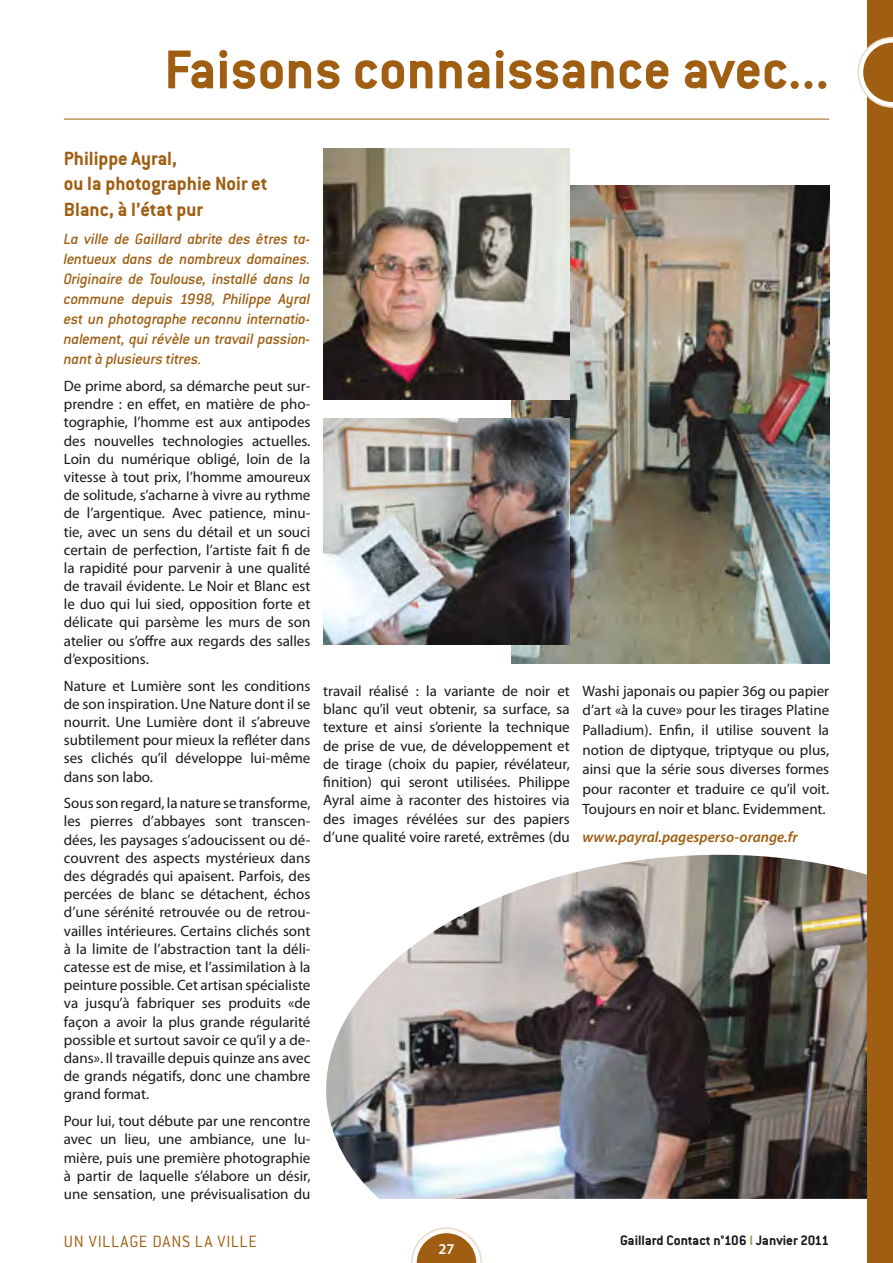
<style>
.page{position:relative;width:893px;height:1263px;background:#fff}
.page>*{position:absolute;margin:0;border:0;box-sizing:border-box;transform-origin:0 0}
.t1{font:700 60px "Conduit ITC";color:#9f5e11}
.t2{font:700 21px/25.3px "Conduit ITC";color:#9f5e11}
.t3{font:300 18px "Conduit ITC";letter-spacing:.035em;color:#9f5e11}
.t4{font:italic 500 16.5px/20px "Conduit ITC";letter-spacing:-.01em;color:#9f5e11;text-align:justify}
.t5{font:15px/18.1px "Myriad Pro";color:#1a171c;text-align:justify}
.t6{font:700 15px "Conduit ITC";color:#1a171c}
.t7{font:italic 600 15px "Myriad Pro";color:#9f5e11}
.t8{font:600 15px "Myriad Pro";color:#fff}
.s1{color:#ad9962}
</style>
<div class="page">
<svg style="left:411px;top:1227px;width:71px;height:36px"></svg>
<img style="left:326px;top:854px;width:541px;height:345px">
<div style="left:867px;top:0;width:26px;height:1263px;background:#9f5e11"></div>
<hr style="left:64px;top:119px;width:765px;height:1px;background:#9f5e11">
<svg style="left:857px;top:37px;width:36px;height:71px"></svg>
<img style="left:512px;top:186px;width:317px;height:477px">
<img style="left:323px;top:149px;width:247px;height:251px">
<img style="left:323px;top:418px;width:247px;height:226px">
<h1 class="t1" style="left:164px;top:44px;width:666px">Faisons connaissance avec...</h1>
<h2 class="t2" style="left:64px;top:148px;width:205px">Philippe Ayral,<br>ou la photographie Noir et<br>Blanc, à l’état pur</h2>
<p class="t4" style="left:64px;top:230px;width:248px">La ville de Gaillard abrite des êtres ta&shy;lentueux dans de nombreux domaines.<br>Originaire de Toulouse, installé dans la commune depuis 1998, Philippe Ayral est un photographe reconnu internatio&shy;nalement, qui révèle un travail passion&shy;nant à plusieurs titres.</p>
<p class="t5" style="left:64px;top:378px;width:248px">De prime abord, sa démarche peut sur&shy;prendre : en effet, en matière de pho&shy;tographie, l’homme est aux antipodes des nouvelles technologies actuelles.<br>Loin du numérique obligé, loin de la vitesse à tout prix, l’homme amoureux de solitude, s’acharne à vivre au rythme de l’argentique. Avec patience, minu&shy;tie, avec un sens du détail et un souci certain de perfection, l’artiste fait fi de la rapidité pour parvenir à une qualité de travail évidente. Le Noir et Blanc est le duo qui lui sied, opposition forte et délicate qui parsème les murs de son atelier ou s’offre aux regards des salles d’expositions.</p>
<p class="t5" style="left:64px;top:678px;width:248px">Nature et Lumière sont les conditions de son inspiration. Une Nature dont il se nourrit. Une Lumière dont il s’abreuve subtilement pour mieux la refléter dans ses clichés qu’il développe lui-même dans son labo.</p>
<p class="t5" style="left:64px;top:796px;width:248px">Sous son regard, la nature se transforme, les pierres d’abbayes sont transcen&shy;dées, les paysages s’adoucissent ou dé&shy;couvrent des aspects mystérieux dans des dégradés qui apaisent. Parfois, des percées de blanc se détachent, échos d’une sérénité retrouvée ou de retrou&shy;vailles intérieures. Certains clichés sont à la limite de l’abstraction tant la déli&shy;catesse est de mise, et l’assimilation à la peinture possible. Cet artisan spécialiste va jusqu’à fabriquer ses produits «de façon a avoir la plus grande régularité possible et surtout savoir ce qu’il y a de&shy;dans». Il travaille depuis quinze ans avec de grands négatifs, donc une chambre grand format.</p>
<p class="t5" style="left:64px;top:1114px;width:248px">Pour lui, tout débute par une rencontre avec un lieu, une ambiance, une lu&shy;mière, puis une première photographie à partir de laquelle s’élabore un désir, une sensation, une prévisualisation du</p>
<p class="t5" style="left:323px;top:683px;width:248px">travail réalisé : la variante de noir et blanc qu’il veut obtenir, sa surface, sa texture et ainsi s’oriente la technique de prise de vue, de développement et de tirage (choix du papier, révélateur, finition) qui seront utilisées. Philippe Ayral aime à raconter des histoires via des images révélées sur des papiers d’une qualité voire rareté, extrêmes (du</p>
<p class="t5" style="left:583px;top:682px;width:248px;line-height:19.6px">Washi japonais ou papier 36g ou papier d’art «à la cuve» pour les tirages Platine Palladium). Enfin, il utilise souvent la notion de diptyque, triptyque ou plus, ainsi que la série sous diverses formes pour raconter et traduire ce qu’il voit.<br>Toujours en noir et blanc. Evidemment.</p>
<p class="t7" style="left:583px;top:831px;width:217px">www.payral.pagesperso-orange.fr</p>
<p class="t3" style="left:64px;top:1234px;width:195px">UN VILLAGE DANS LA VILLE</p>
<p class="t8" style="left:438px;top:1243px;width:18px">27</p>
<p class="t6" style="left:620px;top:1234px;width:211px">Gaillard Contact n°106 <span class="s1">I</span> Janvier 2011</p>
</div>
